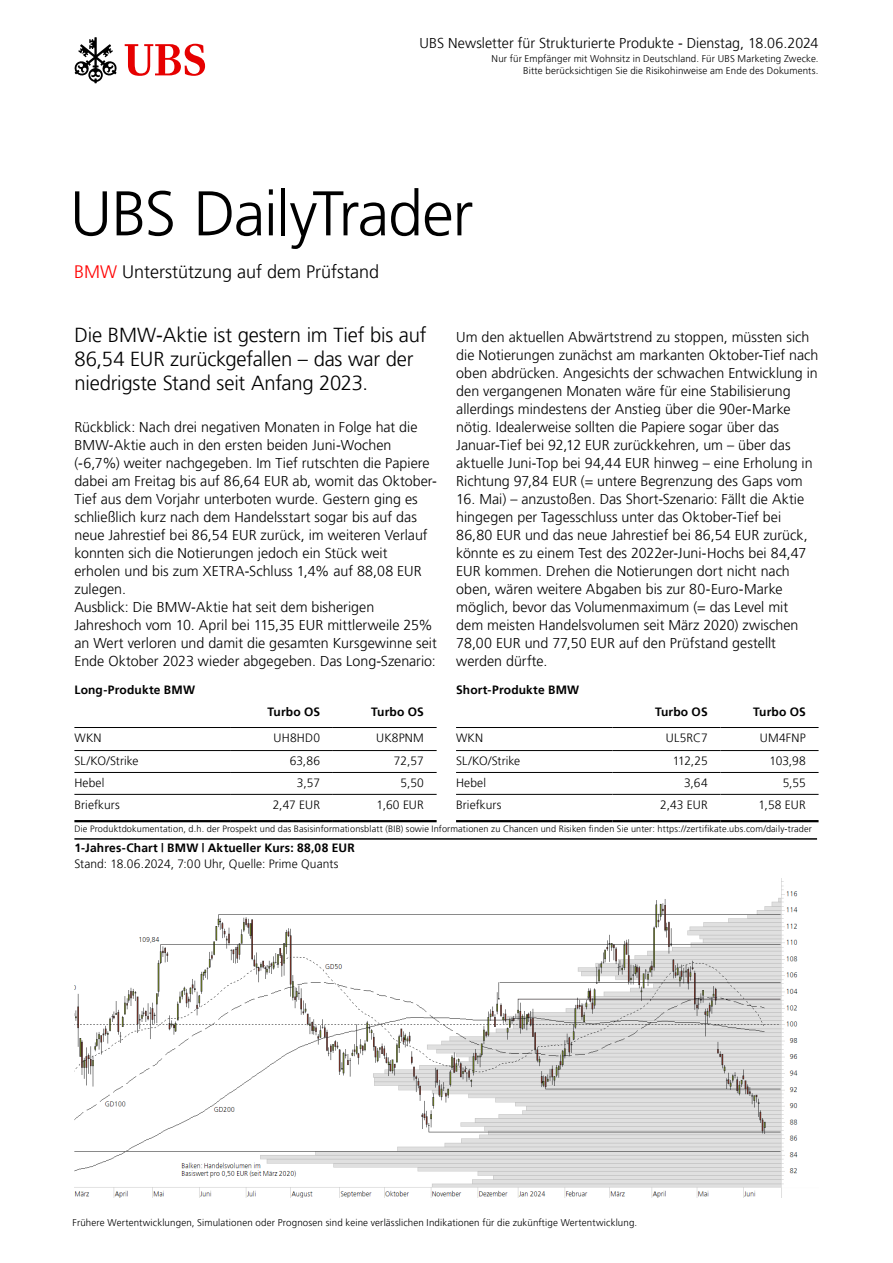
<style>
.page{position:relative;width:893px;height:1263px;background:#fff}
.page>*{position:absolute;margin:0;border:0;box-sizing:border-box;transform-origin:0 0}
.t1{font:300 63px "Frutiger 45";letter-spacing:-.025em;color:#000}
.t2{font:300 20.25px/24px "Frutiger 45";letter-spacing:-.01em;color:#000}
.t3{font:300 18px "Frutiger 45";color:#000}
.t4{font:300 14.25px/18px "Frutiger 45";color:#000}
.t5{font:300 12px "Frutiger 45";letter-spacing:.01em;color:#000}
.t6{font:300 12px "Frutiger 45";letter-spacing:.015em;color:#000}
.t7{font:300 9.75px/12px "Frutiger 45";letter-spacing:.015em;color:#000;text-align:right}
.t8{font:300 9.15px "Frutiger 45";letter-spacing:.015em;color:#000}
.s1{color:#f00}
</style>
<div class="page">
<svg style="left:125px;top:44px;width:80px;height:32px"></svg>
<svg style="left:74px;top:37px;width:43px;height:46px"></svg>
<img style="left:74px;top:878px;width:724px;height:319px">
<hr style="left:231px;top:750px;width:102px;height:1px;background:#000">
<hr style="left:74px;top:727px;width:157px;height:1px;background:#000">
<hr style="left:231px;top:727px;width:102px;height:1px;background:#000">
<hr style="left:333px;top:727px;width:104px;height:1px;background:#000">
<hr style="left:74px;top:750px;width:157px;height:1px;background:#000">
<hr style="left:333px;top:750px;width:104px;height:1px;background:#000">
<hr style="left:74px;top:772px;width:157px;height:1px;background:#000">
<hr style="left:231px;top:772px;width:102px;height:1px;background:#000">
<hr style="left:333px;top:772px;width:104px;height:1px;background:#000">
<hr style="left:74px;top:794px;width:157px;height:1px;background:#000">
<hr style="left:231px;top:794px;width:102px;height:1px;background:#000">
<hr style="left:333px;top:794px;width:104px;height:1px;background:#000">
<hr style="left:74px;top:820px;width:157px;height:2px;background:#000">
<hr style="left:231px;top:820px;width:102px;height:2px;background:#000">
<hr style="left:333px;top:820px;width:104px;height:2px;background:#000">
<hr style="left:720px;top:750px;width:99px;height:1px;background:#000">
<hr style="left:456px;top:727px;width:156px;height:1px;background:#000">
<hr style="left:612px;top:727px;width:108px;height:1px;background:#000">
<hr style="left:720px;top:727px;width:99px;height:1px;background:#000">
<hr style="left:456px;top:750px;width:156px;height:1px;background:#000">
<hr style="left:612px;top:750px;width:108px;height:1px;background:#000">
<hr style="left:456px;top:772px;width:156px;height:1px;background:#000">
<hr style="left:612px;top:772px;width:108px;height:1px;background:#000">
<hr style="left:720px;top:772px;width:99px;height:1px;background:#000">
<hr style="left:456px;top:794px;width:156px;height:1px;background:#000">
<hr style="left:612px;top:794px;width:108px;height:1px;background:#000">
<hr style="left:720px;top:794px;width:99px;height:1px;background:#000">
<hr style="left:456px;top:820px;width:156px;height:2px;background:#000">
<hr style="left:612px;top:820px;width:108px;height:2px;background:#000">
<hr style="left:720px;top:820px;width:99px;height:2px;background:#000">
<hr style="left:74px;top:838px;width:743px;height:2px;background:#000">
<p class="t4" style="left:420px;top:34px;width:400px">UBS Newsletter für Strukturierte Produkte - Dienstag, 18.06.2024</p>
<p class="t7" style="left:492px;top:53px;width:328px">Nur für Empfänger mit Wohnsitz in Deutschland. Für UBS Marketing Zwecke.<br>Bitte berücksichtigen Sie die Risikohinweise am Ende des Dokuments.</p>
<h1 class="t1" style="left:70px;top:177px;width:405px">UBS DailyTrader</h1>
<p class="t3" style="left:74px;top:261px;width:307px"><span class="s1">BMW</span> Unterstützung auf dem Prüfstand</p>
<h2 class="t2" style="left:74px;top:323px;width:354px">Die BMW-Aktie ist gestern im Tief bis auf<br>86,54 EUR zurückgefallen – das war der niedrigste Stand seit Anfang 2023.</h2>
<p class="t4" style="left:74px;top:418px;width:364px">Rückblick: Nach drei negativen Monaten in Folge hat die BMW-Aktie auch in den ersten beiden Juni-Wochen (-6,7%) weiter nachgegeben. Im Tief rutschten die Papiere dabei am Freitag bis auf 86,64 EUR ab, womit das Oktober-Tief aus dem Vorjahr unterboten wurde. Gestern ging es schließlich kurz nach dem Handelsstart sogar bis auf das neue Jahrestief bei 86,54 EUR zurück, im weiteren Verlauf konnten sich die Notierungen jedoch ein Stück weit erholen und bis zum XETRA-Schluss 1,4% auf 88,08 EUR zulegen.<br>Ausblick: Die BMW-Aktie hat seit dem bisherigen Jahreshoch vom 10. April bei 115,35 EUR mittlerweile 25% an Wert verloren und damit die gesamten Kursgewinne seit Ende Oktober 2023 wieder abgegeben. Das Long-Szenario:</p>
<p class="t6" style="left:267px;top:704px;width:54px">Turbo OS</p>
<p class="t6" style="left:371px;top:704px;width:54px">Turbo OS</p>
<p class="t5" style="left:74px;top:731px;width:29px">WKN</p>
<p class="t5" style="left:274px;top:731px;width:48px">UH8HD0</p>
<p class="t5" style="left:376px;top:731px;width:49px">UK8PNM</p>
<p class="t5" style="left:74px;top:754px;width:66px">SL/KO/Strike</p>
<p class="t5" style="left:290px;top:754px;width:32px">63,86</p>
<p class="t5" style="left:394px;top:754px;width:31px">72,57</p>
<p class="t5" style="left:74px;top:776px;width:32px">Hebel</p>
<p class="t5" style="left:297px;top:776px;width:25px">3,57</p>
<p class="t5" style="left:400px;top:776px;width:25px">5,50</p>
<p class="t5" style="left:74px;top:797px;width:47px">Briefkurs</p>
<p class="t5" style="left:273px;top:797px;width:49px">2,47 EUR</p>
<p class="t5" style="left:377px;top:797px;width:49px">1,60 EUR</p>
<p class="t4" style="left:456px;top:328px;width:364px">Um den aktuellen Abwärtstrend zu stoppen, müssten sich die Notierungen zunächst am markanten Oktober-Tief nach oben abdrücken. Angesichts der schwachen Entwicklung in den vergangenen Monaten wäre für eine Stabilisierung allerdings mindestens der Anstieg über die 90er-Marke nötig. Idealerweise sollten die Papiere sogar über das Januar-Tief bei 92,12 EUR zurückkehren, um – über das aktuelle Juni-Top bei 94,44 EUR hinweg – eine Erholung in Richtung 97,84 EUR (= untere Begrenzung des Gaps vom</p>
<p class="t4" style="left:456px;top:490px;width:353px">16. Mai) – anzustoßen. Das Short-Szenario: Fällt die Aktie hingegen per Tagesschluss unter das Oktober-Tief bei 86,80 EUR und das neue Jahrestief bei 86,54 EUR zurück, könnte es zu einem Test des 2022er-Juni-Hochs bei 84,47<br>EUR kommen. Drehen die Notierungen dort nicht nach oben, wären weitere Abgaben bis zur 80-Euro-Marke möglich, bevor das Volumenmaximum (= das Level mit dem meisten Handelsvolumen seit März 2020) zwischen 78,00 EUR und 77,50 EUR auf den Prüfstand gestellt werden dürfte.</p>
<p class="t6" style="left:74px;top:682px;width:122px">Long-Produkte BMW</p>
<p class="t6" style="left:456px;top:682px;width:125px">Short-Produkte BMW</p>
<p class="t6" style="left:655px;top:704px;width:54px">Turbo OS</p>
<p class="t6" style="left:753px;top:704px;width:54px">Turbo OS</p>
<p class="t5" style="left:456px;top:731px;width:29px">WKN</p>
<p class="t5" style="left:666px;top:731px;width:43px">UL5RC7</p>
<p class="t5" style="left:760px;top:731px;width:47px">UM4FNP</p>
<p class="t5" style="left:456px;top:754px;width:66px">SL/KO/Strike</p>
<p class="t5" style="left:673px;top:754px;width:37px">112,25</p>
<p class="t5" style="left:769px;top:754px;width:38px">103,98</p>
<p class="t5" style="left:456px;top:776px;width:32px">Hebel</p>
<p class="t5" style="left:684px;top:776px;width:25px">3,64</p>
<p class="t5" style="left:783px;top:776px;width:25px">5,55</p>
<p class="t5" style="left:456px;top:797px;width:47px">Briefkurs</p>
<p class="t5" style="left:660px;top:797px;width:49px">2,43 EUR</p>
<p class="t5" style="left:758px;top:797px;width:49px">1,58 EUR</p>
<p class="t8" style="left:74px;top:823px;width:739px">Die Produktdokumentation, d.h. der Prospekt und das Basisinformationsblatt (BIB) sowie Informationen zu Chancen und Risiken finden Sie unter: https://zertifikate.ubs.com/daily-trader</p>
<p class="t6" style="left:74px;top:841px;width:282px">1-Jahres-Chart | BMW | Aktueller Kurs: 88,08 EUR</p>
<p class="t5" style="left:74px;top:857px;width:265px">Stand: 18.06.2024, 7:00 Uhr, Quelle: Prime Quants</p>
<p class="t7" style="left:73px;top:1216px;width:566px">Frühere Wertentwicklungen, Simulationen oder Prognosen sind keine verlässlichen Indikationen für die zukünftige Wertentwicklung.</p>
</div>
